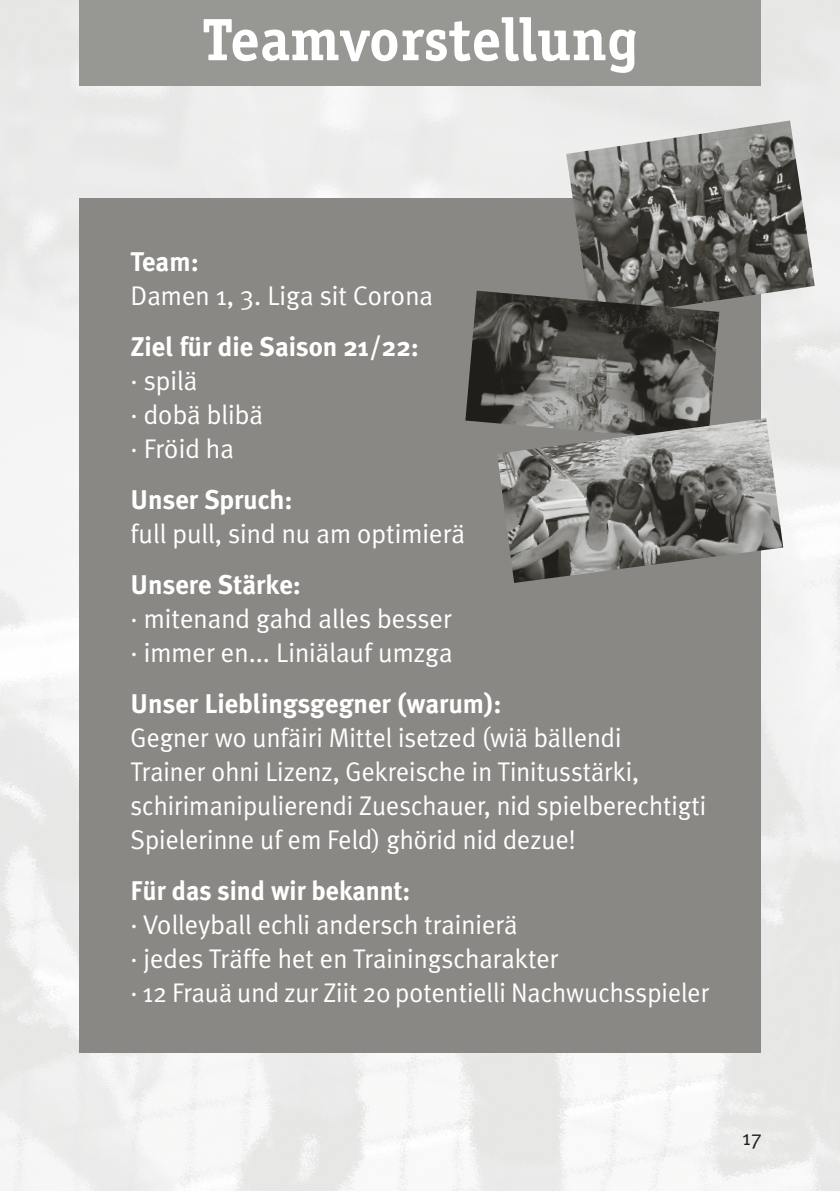
<style>
.page{position:relative;width:840px;height:1191px;background:#fff}
.page>*{position:absolute;margin:0;border:0;box-sizing:border-box;transform-origin:0 0}
.t1{font:700 60px "Officina Serif";color:#fff}
.t2{font:27px/34px "Meta Plus Normal";color:#fff}
.t3{font:27px/34px "Meta Plus Normal";color:#fff;scale:.96 1}
.t4{font:700 27px "Meta Plus";color:#fff}
.t5{font:700 27px "Meta Plus";color:#fff;scale:.96 1}
.t6{font:21px "Meta Plus Normal";color:#21201c}
</style>
<div class="page">
<img style="left:0;top:0;width:839px;height:1191px">
<div style="left:79px;top:0;width:681px;height:85px;background:#979794"></div>
<div style="left:79px;top:198px;width:681px;height:855px;background:#8a8885"></div>
<img style="left:566px;top:120px;width:248px;height:199px">
<img style="left:465px;top:291px;width:254px;height:133px">
<img style="left:497px;top:418px;width:285px;height:165px">
<h1 class="t1" style="left:202px;top:2px;width:437px">Teamvorstellung</h1>
<p class="t4" style="left:130px;top:246px;width:70px">Team:</p>
<p class="t2" style="left:130px;top:278px;width:304px">Damen 1, 3. Liga sit Corona</p>
<p class="t4" style="left:130px;top:331px;width:290px">Ziel für die Saison 21/22:</p>
<p class="t2" style="left:130px;top:363px;width:134px">· spilä<br>· dobä blibä · Fröid ha</p>
<p class="t4" style="left:130px;top:484px;width:163px">Unser Spruch:</p>
<p class="t2" style="left:130px;top:516px;width:336px">full pull, sind nu am optimierä</p>
<p class="t4" style="left:130px;top:569px;width:172px">Unsere Stärke:</p>
<p class="t2" style="left:130px;top:601px;width:323px">· mitenand gahd alles besser · immer en... Liniälauf umzga</p>
<p class="t4" style="left:130px;top:688px;width:372px">Unser Lieblingsgegner (warum):</p>
<p class="t3" style="left:130px;top:720px;width:600px">Gegner wo unfäiri Mittel isetzed (wiä bällendi<br>Trainer ohni Lizenz, Gekreische in Tinitusstärki, schirimanipulierendi Zueschauer, nid spielberechtigti Spielerinne uf em Feld) ghörid nid dezue!</p>
<p class="t5" style="left:130px;top:875px;width:293px">Für das sind wir bekannt:</p>
<p class="t2" style="left:130px;top:907px;width:580px">· Volleyball echli andersch trainierä<br>· jedes Träffe het en Trainingscharakter<br>· 12 Frauä und zur Ziit 20 potentielli Nachwuchsspieler</p>
<p class="t6" style="left:741px;top:1125px;width:21px">17</p>
</div>
